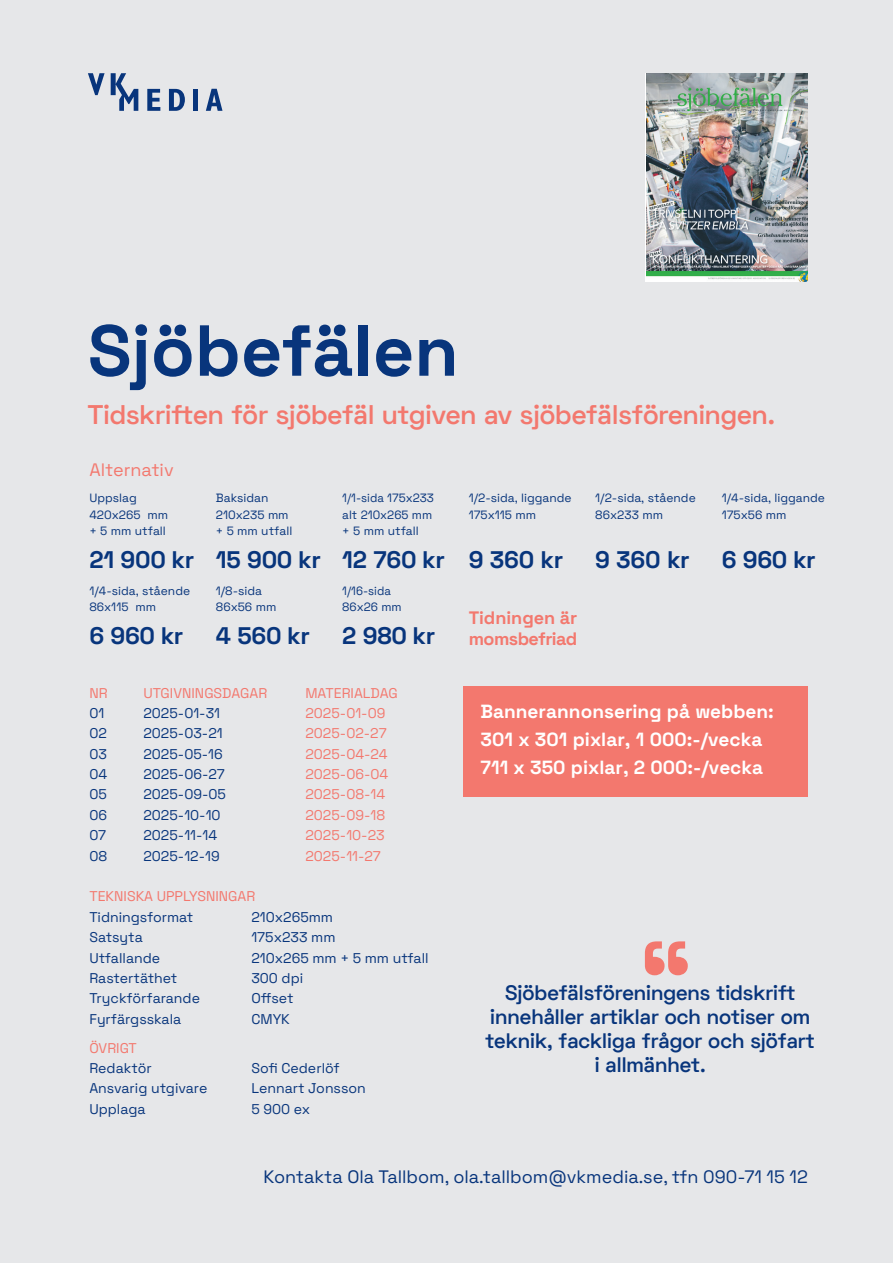
<style>
.page{position:relative;width:893px;height:1263px;background:#e6e7e9}
.page>*{position:absolute;margin:0;border:0;box-sizing:border-box;transform-origin:0 0}
.t1{font:300 105.6px "Space Grotesk";color:#f3786e}
.t2{font:300 72px "Space Grotesk";color:#08357c}
.t3{font:600 27px "Space Grotesk";color:#f3786e}
.t4{font:300 24px "Space Grotesk";letter-spacing:-.01em;color:#08357c}
.t5{font:600 21px/24px "Space Grotesk";color:#08357c;text-align:center}
.t6{font:300 19.05px/28.2px "Space Grotesk";color:#fff}
.t7{font:300 18px "Space Grotesk";color:#08357c}
.t8{font:300 18px/21px "Space Grotesk";letter-spacing:-.03em;color:#f3786e}
.t9{font:300 18px "Space Grotesk";color:#f3786e}
.t10{font:300 14.1px "Space Grotesk";color:#08357c}
.t11{font:300 14.1px "Space Grotesk";color:#f3786e}
.t12{font:300 12px/16.5px "Space Grotesk";color:#08357c}
.t13{font:300 12px/16.5px "Space Grotesk";color:#08357c;scale:.95 1}
</style>
<div class="page">
<svg style="left:147px;top:89px;width:13px;height:22px"></svg>
<svg style="left:169px;top:89px;width:16px;height:22px"></svg>
<div style="left:193px;top:89px;width:5px;height:22px;background:#08357c"></div>
<svg style="left:206px;top:89px;width:16px;height:22px"></svg>
<svg style="left:111px;top:73px;width:27px;height:38px"></svg>
<svg style="left:88px;top:73px;width:17px;height:22px"></svg>
<div style="left:463px;top:687px;width:345px;height:110px;background:#f3786e"></div>
<img style="left:646px;top:73px;width:162px;height:208px">
<h2 class="t2" style="left:88px;top:298px;width:372px">Sjöbefälen</h2>
<h3 class="t3" style="left:88px;top:397px;width:689px">Tidskriften för sjöbefäl utgiven av sjöbefälsföreningen.</h3>
<p class="t9" style="left:89px;top:456px;width:86px">Alternativ</p>
<p class="t12" style="left:89px;top:489px;width:80px">Uppslag<br>420x265 mm + 5 mm utfall</p>
<h3 class="t4" style="left:89px;top:542px;width:106px">21 900 kr</h3>
<p class="t12" style="left:89px;top:581px;width:102px">1/4-sida, stående<br>86x115 mm</p>
<h3 class="t4" style="left:89px;top:618px;width:96px">6 960 kr</h3>
<p class="t12" style="left:216px;top:489px;width:78px">Baksidan<br>210x235 mm + 5 mm utfall</p>
<h3 class="t4" style="left:216px;top:542px;width:106px">15 900 kr</h3>
<p class="t12" style="left:216px;top:581px;width:62px">1/8-sida<br>86x56 mm</p>
<h3 class="t4" style="left:216px;top:618px;width:96px">4 560 kr</h3>
<p class="t13" style="left:342px;top:489px;width:98px">1/1-sida 175x233 alt 210x265 mm + 5 mm utfall</p>
<h3 class="t4" style="left:342px;top:542px;width:104px">12 760 kr</h3>
<p class="t13" style="left:342px;top:581px;width:64px">1/16-sida<br>86x26 mm</p>
<h3 class="t4" style="left:342px;top:618px;width:95px">2 980 kr</h3>
<p class="t11" style="left:89px;top:682px;width:20px">NR</p>
<p class="t11" style="left:143px;top:682px;width:125px">UTGIVNINGSDAGAR</p>
<p class="t11" style="left:305px;top:682px;width:94px">MATERIALDAG</p>
<p class="t10" style="left:89px;top:703px;width:16px">01</p>
<p class="t10" style="left:143px;top:703px;width:78px">2025-01-31</p>
<p class="t11" style="left:305px;top:703px;width:82px">2025-01-09</p>
<p class="t10" style="left:89px;top:723px;width:19px">02</p>
<p class="t10" style="left:143px;top:723px;width:81px">2025-03-21</p>
<p class="t11" style="left:305px;top:723px;width:83px">2025-02-27</p>
<p class="t10" style="left:89px;top:743px;width:19px">03</p>
<p class="t10" style="left:143px;top:743px;width:81px">2025-05-16</p>
<p class="t11" style="left:305px;top:743px;width:84px">2025-04-24</p>
<p class="t10" style="left:89px;top:764px;width:19px">04</p>
<p class="t10" style="left:143px;top:764px;width:83px">2025-06-27</p>
<p class="t11" style="left:305px;top:764px;width:84px">2025-06-04</p>
<p class="t10" style="left:89px;top:784px;width:19px">05</p>
<p class="t10" style="left:143px;top:784px;width:84px">2025-09-05</p>
<p class="t11" style="left:305px;top:784px;width:81px">2025-08-14</p>
<p class="t10" style="left:89px;top:804px;width:19px">06</p>
<p class="t10" style="left:143px;top:804px;width:79px">2025-10-10</p>
<p class="t11" style="left:305px;top:804px;width:81px">2025-09-18</p>
<p class="t10" style="left:89px;top:825px;width:18px">07</p>
<p class="t10" style="left:143px;top:825px;width:75px">2025-11-14</p>
<p class="t11" style="left:305px;top:825px;width:81px">2025-10-23</p>
<p class="t10" style="left:89px;top:845px;width:19px">08</p>
<p class="t10" style="left:143px;top:845px;width:78px">2025-12-19</p>
<p class="t11" style="left:305px;top:845px;width:77px">2025-11-27</p>
<p class="t11" style="left:89px;top:886px;width:167px">TEKNISKA UPPLYSNINGAR</p>
<p class="t10" style="left:89px;top:907px;width:106px">Tidningsformat</p>
<p class="t10" style="left:251px;top:907px;width:83px">210x265mm</p>
<p class="t10" style="left:89px;top:927px;width:55px">Satsyta</p>
<p class="t10" style="left:251px;top:927px;width:86px">175x233 mm</p>
<p class="t10" style="left:89px;top:947px;width:72px">Utfallande</p>
<p class="t10" style="left:251px;top:947px;width:179px">210x265 mm + 5 mm utfall</p>
<p class="t10" style="left:89px;top:968px;width:90px">Rastertäthet</p>
<p class="t10" style="left:251px;top:968px;width:53px">300 dpi</p>
<p class="t10" style="left:89px;top:988px;width:112px">Tryckförfarande</p>
<p class="t10" style="left:251px;top:988px;width:44px">Offset</p>
<p class="t10" style="left:89px;top:1008px;width:93px">Fyrfärgsskala</p>
<p class="t10" style="left:251px;top:1008px;width:40px">CMYK</p>
<p class="t11" style="left:89px;top:1037px;width:49px">ÖVRIGT</p>
<p class="t10" style="left:89px;top:1058px;width:64px">Redaktör</p>
<p class="t10" style="left:251px;top:1058px;width:90px">Sofi Cederlöf</p>
<p class="t10" style="left:89px;top:1078px;width:120px">Ansvarig utgivare</p>
<p class="t10" style="left:251px;top:1078px;width:116px">Lennart Jonsson</p>
<p class="t10" style="left:89px;top:1098px;width:58px">Upplaga</p>
<p class="t10" style="left:251px;top:1098px;width:60px">5 900 ex</p>
<p class="t12" style="left:469px;top:489px;width:104px">1/2-sida, liggande<br>175x115 mm</p>
<h3 class="t4" style="left:469px;top:542px;width:96px">9 360 kr</h3>
<p class="t8" style="left:469px;top:606px;width:110px">Tidningen är momsbefriad</p>
<p class="t12" style="left:595px;top:489px;width:102px">1/2-sida, stående<br>86x233 mm</p>
<h3 class="t4" style="left:595px;top:542px;width:96px">9 360 kr</h3>
<p class="t12" style="left:722px;top:489px;width:105px">1/4-sida, liggande<br>175x56 mm</p>
<h3 class="t4" style="left:722px;top:542px;width:96px">6 960 kr</h3>
<h3 class="t6" style="left:480px;top:696px;width:295px">Bannerannonsering på webben:<br>301 x 301 pixlar, 1 000:-/vecka<br>711 x 350 pixlar, 2 000:-/vecka</h3>
<h1 class="t1" style="left:693px;top:1014px;width:56px;rotate:-180deg">”</h1>
<h3 class="t5" style="left:486px;top:981px;width:331px">Sjöbefälsföreningens tidskrift innehåller artiklar och notiser om teknik, fackliga frågor och sjöfart i allmänhet.</h3>
<p class="t7" style="left:263px;top:1163px;width:546px">Kontakta Ola Tallbom, ola.tallbom@vkmedia.se, tfn 090-71 15 12</p>
</div>
